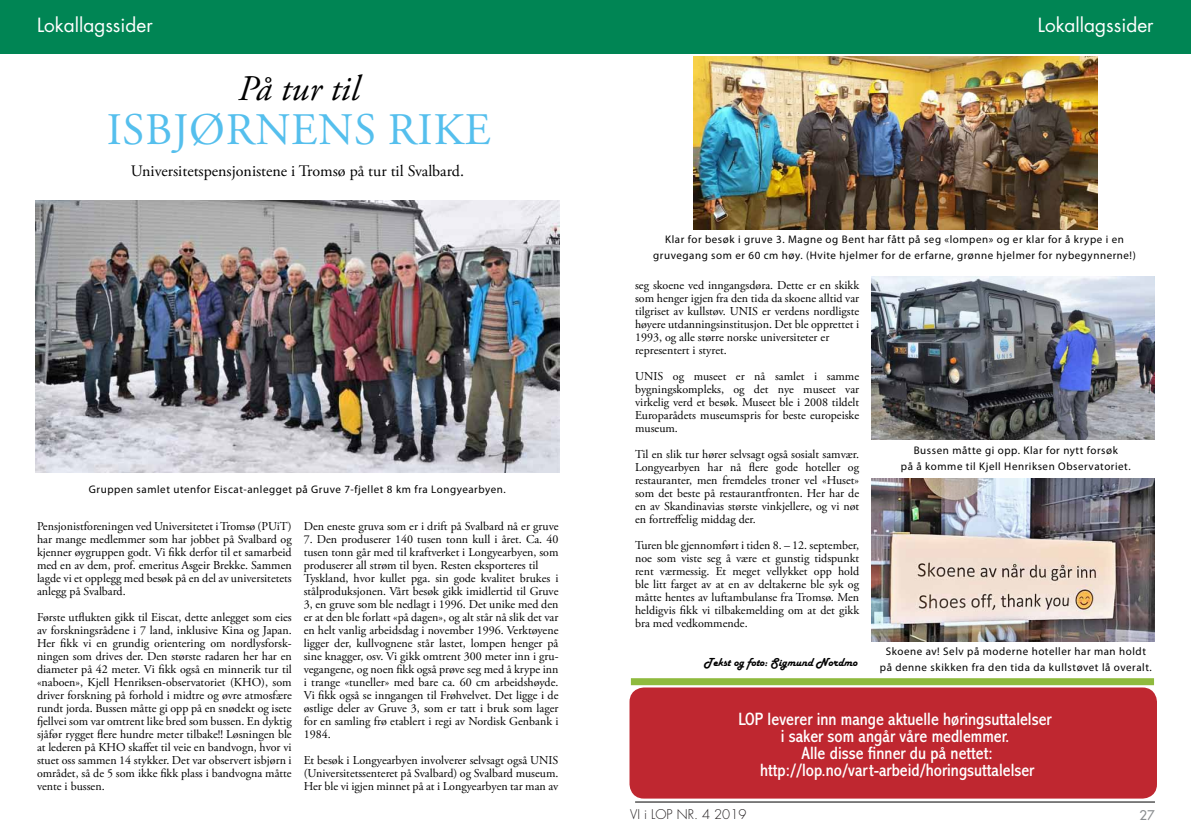
<style>
.page{position:relative;width:1191px;height:837px;background:#fff}
.page>*{position:absolute;margin:0;border:0;box-sizing:border-box;transform-origin:0 0}
.t1{font:45px "Adobe Garamond Pro";color:#55bfed}
.t2{font:italic 36px "Adobe Garamond Pro";color:#000}
.t3{font:19px "Futura Std";color:#fff}
.t4{font:condensed 18px/17px "Abadi MT Pro";color:#fff;text-align:center}
.t5{font:16px "Adobe Garamond Pro";color:#000}
.t6{font:300 13px "Futura Std";color:#231f20}
.t7{font:500 13px "Futura Std";color:#8b8e90}
.t8{font:12px/13px "Adobe Garamond Pro";color:#000;text-align:justify}
.t9{font:12px "Harlow Solid";color:#000}
.t10{font:11px/16px "Myriad Pro";letter-spacing:.05em;color:#000;text-align:center}
</style>
<div class="page">
<hr style="left:635px;top:801px;width:520px;height:1px;background:#000">
<div style="left:0;top:0;width:1191px;height:54px;background:#008554"></div>
<div style="left:631px;top:678px;width:523px;height:7px;background:#8fba3e"></div>
<div style="left:632px;top:689px;width:522px;height:106px;background:#bf2730;border-radius:12px"></div>
<div style="left:629px;top:687px;width:528px;height:111px;border:5px solid #bf2730;border-radius:12px"></div>
<img style="left:35px;top:200px;width:524px;height:272px">
<img style="left:693px;top:56px;width:404px;height:173px">
<img style="left:872px;top:276px;width:282px;height:163px">
<img style="left:872px;top:478px;width:282px;height:163px">
<h3 class="t3" style="left:37px;top:13px;width:117px">Lokallagssider</h3>
<h3 class="t3" style="left:1038px;top:13px;width:117px">Lokallagssider</h3>
<h2 class="t2" style="left:238px;top:67px;width:123px">På tur til</h2>
<h1 class="t1" style="left:107px;top:103px;width:28px">isbjørnens</h1>
<h1 class="t1" style="left:388px;top:103px;width:27px">rike</h1>
<h3 class="t5" style="left:131px;top:162px;width:335px">Universitetspensjonistene i Tromsø på tur til Svalbard.</h3>
<p class="t10" style="left:89px;top:480px;width:418px">Gruppen samlet utenfor Eiscat-anlegget på Gruve 7-fjellet 8 km fra Longyearbyen.</p>
<p class="t8" style="left:37px;top:520px;width:256px">Pensjonistforeningen ved Universitetet i Tromsø (PUiT) har mange medlemmer som har jobbet på Svalbard og kjenner øygruppen godt. Vi fikk derfor til et samarbeid med en av dem, prof. emeritus Asgeir Brekke. Sammen lagde vi et opplegg med besøk på en del av universitetets anlegg på Svalbard.</p>
<p class="t8" style="left:37px;top:611px;width:256px">Første utflukten gikk til Eiscat, dette anlegget som eies av forskningsrådene i 7 land, inklusive Kina og Japan.<br>Her fikk vi en grundig orientering om nordlysforsk&shy;ningen som drives der. Den største radaren her har en diameter på 42 meter. Vi fikk også en minnerik tur til «naboen», Kjell Henriksen-observatoriet (KHO), som driver forskning på forhold i midtre og øvre atmosfære rundt jorda. Bussen måtte gi opp på en snødekt og isete fjellvei som var omtrent like bred som bussen. En dyktig sjåfør rygget flere hundre meter tilbake!! Løsningen ble at lederen på KHO skaffet til veie en bandvogn, hvor vi stuet oss sammen 14 stykker. Det var observert isbjørn i området, så de 5 som ikke fikk plass i bandvogna måtte vente i bussen.</p>
<p class="t8" style="left:304px;top:520px;width:256px">Den eneste gruva som er i drift på Svalbard nå er gruve</p>
<p class="t8" style="left:304px;top:533px;width:256px;text-align:left">7. Den produserer 140 tusen tonn kull i året. Ca. 40 tusen tonn går med til kraftverket i Longyearbyen, som produserer all strøm til byen. Resten eksporteres til Tyskland, hvor kullet pga. sin gode kvalitet brukes i stålproduksjonen. Vårt besøk gikk imidlertid til Gruve 3, en gruve som ble nedlagt i 1996. Det unike med den er at den ble forlatt «på dagen», og alt står nå slik det var en helt vanlig arbeidsdag i november 1996. Verktøyene ligger der, kullvognene står lastet, lompen henger på sine knagger, osv. Vi gikk omtrent 300 meter inn i gru&shy;vegangene, og noen fikk også prøve seg med å krype inn i trange «tuneller» med bare ca. 60 cm arbeidshøyde.<br>Vi fikk også se inngangen til Frøhvelvet. Det ligge i de østlige deler av Gruve 3, som er tatt i bruk som lager for en samling frø etablert i regi av Nordisk Genbank i 1984.</p>
<p class="t8" style="left:304px;top:754px;width:256px">Et besøk i Longyearbyen involverer selvsagt også UNIS (Universitetssenteret på Svalbard) og Svalbard museum.<br>Her ble vi igjen minnet på at i Longyearbyen tar man av</p>
<p class="t10" style="left:653px;top:231px;width:484px">Klar for besøk i gruve 3. Magne og Bent har fått på seg «lompen» og er klar for å krype i en gruvegang som er 60 cm høy. (Hvite hjelmer for de erfarne, grønne hjelmer for nybegynnerne!)</p>
<p class="t8" style="left:635px;top:278px;width:226px;text-align:left">seg skoene ved inngangsdøra. Dette er en skikk som henger igjen fra den tida da skoene alltid var tilgriset av kullstøv. UNIS er verdens nordligste høyere utdanningsinstitusjon. Det ble opprettet i 1993, og alle større norske universiteter er representert i styret.</p>
<p class="t8" style="left:635px;top:369px;width:225px">UNIS og museet er nå samlet i samme bygningskompleks, og det nye museet var virkelig verd et besøk. Museet ble i 2008 tildelt Europarådets museumspris for beste europeiske museum.</p>
<p class="t8" style="left:635px;top:447px;width:226px">Til en slik tur hører selvsagt også sosialt samvær.<br>Longyearbyen har nå flere gode hoteller og restauranter, men fremdeles troner vel «Huset» som det beste på restaurantfronten. Her har de en av Skandinavias største vinkjellere, og vi nøt en fortreffelig middag der.</p>
<p class="t8" style="left:635px;top:538px;width:226px">Turen ble gjennomført i tiden 8. – 12. september, noe som viste seg å være et gunstig tidspunkt rent værmessig. Et meget vellykket opp hold ble litt farget av at en av deltakerne ble syk og måtte hentes av luftambulanse fra Tromsø. Men heldigvis fikk vi tilbakemelding om at det gikk bra med vedkommende.</p>
<p class="t9" style="left:704px;top:655px;width:155px">Tekst og foto: Sigmund Nordmo</p>
<p class="t10" style="left:901px;top:441px;width:231px">Bussen måtte gi opp. Klar for nytt forsøk<br>på å komme til Kjell Henriksen Observatoriet.</p>
<p class="t10" style="left:880px;top:643px;width:273px">Skoene av! Selv på moderne hoteller har man holdt på denne skikken fra den tida da kullstøvet lå overalt.</p>
<h3 class="t4" style="left:738px;top:710px;width:315px">LOP leverer inn mange aktuelle høringsuttalelser i saker som angår våre medlemmer.<br>Alle disse finner du på nettet: http://lop.no/vart-arbeid/horingsuttalelser</h3>
<p class="t6" style="left:630px;top:806px;width:118px">VI i LOP NR. 4 2019</p>
<p class="t7" style="left:1139px;top:806px;width:17px">27</p>
</div>
